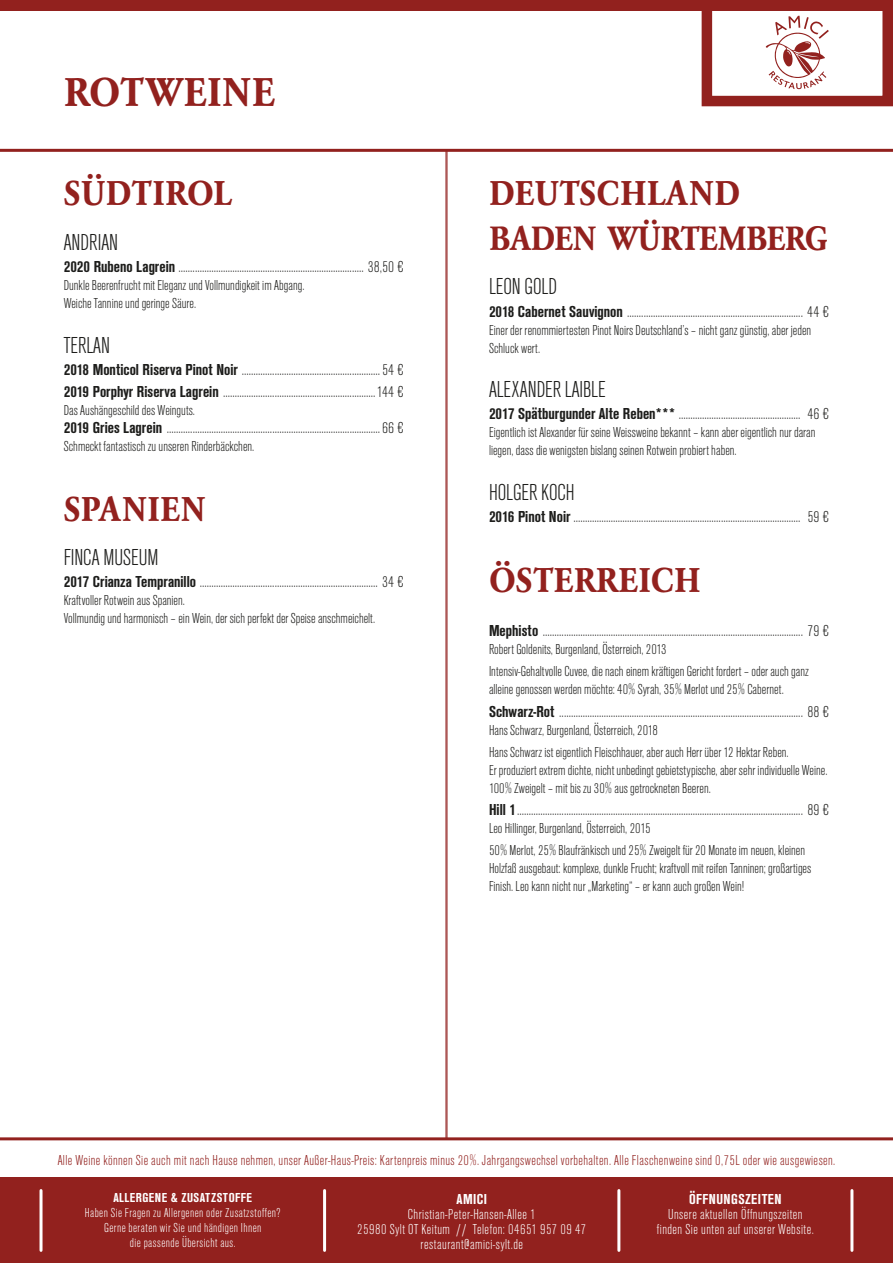
<style>
.page{position:relative;width:893px;height:1263px;background:#fff}
.page>*{position:absolute;margin:0;border:0;box-sizing:border-box;transform-origin:0 0}
.t1{font:700 condensed 42px "Garamond Std";color:#92211e}
.t2{font:700 condensed 36px "Garamond Std";color:#92211e}
.t3{font:700 condensed 35.25px "Garamond Std";letter-spacing:-.025em;color:#92211e}
.t4{font:300 condensed 24px "Ancona";color:#1d1d1b}
.t5{font:300 condensed 16.5px/22.2px "Ancona";color:#1d1d1b}
.t6{font:300 condensed 15px/18px "Ancona";color:#1d1d1b}
.t7{font:300 condensed 15px "Ancona";letter-spacing:.025em;color:#92211e}
.t8{font:300 condensed 15px/15px "Ancona";letter-spacing:.03em;color:#fff;text-align:center}
.t9{font:700 condensed 15px "Ancona";letter-spacing:.03em;color:#fff}
.t10{font:300 condensed 13.5px/15px "Ancona";letter-spacing:.03em;color:#fff;text-align:center}
.t11{font:700 condensed 13.5px "Ancona";letter-spacing:.03em;color:#fff}
.s1{font-weight:700}
</style>
<div class="page">
<hr style="left:0;top:149px;width:893px;height:3px;background:#92211e">
<hr style="left:0;top:1137px;width:893px;height:3px;background:#92211e">
<div style="left:702px;top:0;width:191px;height:106px;border:10px solid #92211e"></div>
<svg style="left:766px;top:16px;width:63px;height:73px"></svg>
<div style="left:0;top:1178px;width:893px;height:85px;background:#92211e"></div>
<div style="left:0;top:0;width:893px;height:11px;background:#92211e"></div>
<hr style="left:892px;top:0;width:1px;height:106px;background:#92211e">
<hr style="left:447px;top:151px;width:1px;height:987px;background:#92211e">
<hr style="left:446px;top:151px;width:1px;height:987px;background:#92211e">
<hr style="left:323px;top:1190px;width:3px;height:60px;background:#fff">
<hr style="left:40px;top:1190px;width:3px;height:60px;background:#fff">
<hr style="left:617px;top:1190px;width:3px;height:60px;background:#fff">
<hr style="left:850px;top:1190px;width:3px;height:60px;background:#fff">
<h1 class="t1" style="left:64px;top:68px;width:213px">ROTWEINE</h1>
<h2 class="t2" style="left:64px;top:172px;width:170px">SÜDTIROL</h2>
<h3 class="t4" style="left:64px;top:229px;width:56px">ANDRIAN</h3>
<p class="t5" style="left:64px;top:256px;width:342px"><span class="s1">2020 Rubeno Lagrein</span> ............................................................................... 38,50 €</p>
<p class="t6" style="left:64px;top:277px;width:242px">Dunkle Beerenfrucht mit Eleganz und Vollmundigkeit im Abgang.<br>Weiche Tannine und geringe Säure.</p>
<h3 class="t4" style="left:64px;top:332px;width:48px">TERLAN</h3>
<p class="t5" style="left:64px;top:359px;width:342px"><span class="s1">2018 Monticol Riserva Pinot Noir</span> ...........................................................54 €<br><span class="s1">2019 Porphyr Riserva Lagrein</span> .................................................................144 €</p>
<p class="t6" style="left:64px;top:402px;width:133px">Das Aushängeschild des Weinguts.</p>
<p class="t5" style="left:64px;top:417px;width:342px"><span class="s1">2019 Gries Lagrein</span> ...........................................................................................66 €</p>
<p class="t6" style="left:64px;top:438px;width:192px">Schmeckt fantastisch zu unseren Rinderbäckchen.</p>
<h2 class="t2" style="left:64px;top:487px;width:144px">SPANIEN</h2>
<h3 class="t4" style="left:64px;top:545px;width:96px">FINCA MUSEUM</h3>
<p class="t5" style="left:64px;top:571px;width:342px"><span class="s1">2017 Crianza Tempranillo</span> ............................................................................ 34 €</p>
<p class="t6" style="left:64px;top:592px;width:313px">Kraftvoller Rotwein aus Spanien.<br>Vollmundig und harmonisch – ein Wein, der sich perfekt der Speise anschmeichelt.</p>
<h2 class="t2" style="left:489px;top:172px;width:253px">DEUTSCHLAND</h2>
<h3 class="t3" style="left:489px;top:218px;width:340px">BADEN WÜRTEMBERG</h3>
<h3 class="t4" style="left:489px;top:274px;width:69px">LEON GOLD</h3>
<p class="t5" style="left:489px;top:301px;width:342px"><span class="s1">2018 Cabernet Sauvignon</span> ........................................................................... 44 €</p>
<p class="t6" style="left:489px;top:321px;width:324px">Einer der renommiertesten Pinot Noirs Deutschland’s – nicht ganz günstig, aber jeden<br>Schluck wert.</p>
<h3 class="t4" style="left:489px;top:377px;width:118px">ALEXANDER LAIBLE</h3>
<p class="t5" style="left:489px;top:403px;width:342px"><span class="s1">2017 Spätburgunder Alte Reben***</span> .................................................... 46 €</p>
<p class="t6" style="left:489px;top:424px;width:328px">Eigentlich ist Alexander für seine Weissweine bekannt – kann aber eigentlich nur daran liegen, dass die wenigsten bislang seinen Rotwein probiert haben.</p>
<h3 class="t4" style="left:489px;top:479px;width:87px">HOLGER KOCH</h3>
<p class="t5" style="left:489px;top:506px;width:342px"><span class="s1">2016 Pinot Noir</span> ................................................................................................. 59 €</p>
<h2 class="t2" style="left:489px;top:558px;width:213px">ÖSTERREICH</h2>
<p class="t5" style="left:489px;top:620px;width:342px"><span class="s1">Mephisto</span> ............................................................................................................... 79 €</p>
<p class="t6" style="left:489px;top:638px;width:321px;line-height:22.2px">Robert Goldenits, Burgenland, Österreich, 2013<br>Intensiv-Gehaltvolle Cuvee, die nach einem kräftigen Gericht fordert – oder auch ganz</p>
<p class="t6" style="left:489px;top:681px;width:296px">alleine genossen werden möchte: 40% Syrah, 35% Merlot und 25% Cabernet.</p>
<p class="t5" style="left:489px;top:700px;width:342px"><span class="s1">Schwarz-Rot</span> ........................................................................................................ 88 €</p>
<p class="t6" style="left:489px;top:719px;width:301px;line-height:22.2px">Hans Schwarz, Burgenland, Österreich, 2018<br>Hans Schwarz ist eigentlich Fleischhauer, aber auch Herr über 12 Hektar Reben.</p>
<p class="t6" style="left:489px;top:761px;width:340px">Er produziert extrem dichte, nicht unbedingt gebietstypische, aber sehr individuelle Weine.<br>100% Zweigelt – mit bis zu 30% aus getrockneten Beeren.</p>
<p class="t5" style="left:489px;top:799px;width:342px"><span class="s1">Hill 1</span>.......................................................................................................................... 89 €</p>
<p class="t6" style="left:489px;top:817px;width:318px;line-height:22.2px">Leo Hillinger, Burgenland, Österreich, 2015<br>50% Merlot, 25% Blaufränkisch und 25% Zweigelt für 20 Monate im neuen, kleinen</p>
<p class="t6" style="left:489px;top:860px;width:324px">Holzfaß ausgebaut: komplexe, dunkle Frucht; kraftvoll mit reifen Tanninen; großartiges<br>Finish. Leo kann nicht nur „Marketing“ – er kann auch großen Wein!</p>
<p class="t7" style="left:58px;top:1152px;width:779px">Alle Weine können Sie auch mit nach Hause nehmen, unser Außer-Haus-Preis: Kartenpreis minus 20%. Jahrgangswechsel vorbehalten. Alle Flaschenweine sind 0,75L oder wie ausgewiesen.</p>
<p class="t11" style="left:113px;top:1190px;width:140px">ALLERGENE &amp; ZUSATZSTOFFE</p>
<p class="t10" style="left:85px;top:1206px;width:197px">Haben Sie Fragen zu Allergenen oder Zusatzstoffen?<br>Gerne beraten wir Sie und händigen Ihnen<br>die passende Übersicht aus.</p>
<p class="t9" style="left:456px;top:1190px;width:32px">AMICI</p>
<p class="t8" style="left:357px;top:1206px;width:230px">Christian-Peter-Hansen-Allee 1<br>25980 Sylt OT Keitum // Telefon: 04651 957 09 47 restaurant@amici-sylt.de</p>
<p class="t9" style="left:689px;top:1190px;width:94px">ÖFFNUNGSZEITEN</p>
<p class="t8" style="left:657px;top:1206px;width:158px">Unsere aktuellen Öffnungszeiten finden Sie unten auf unserer Website.</p>
</div>
